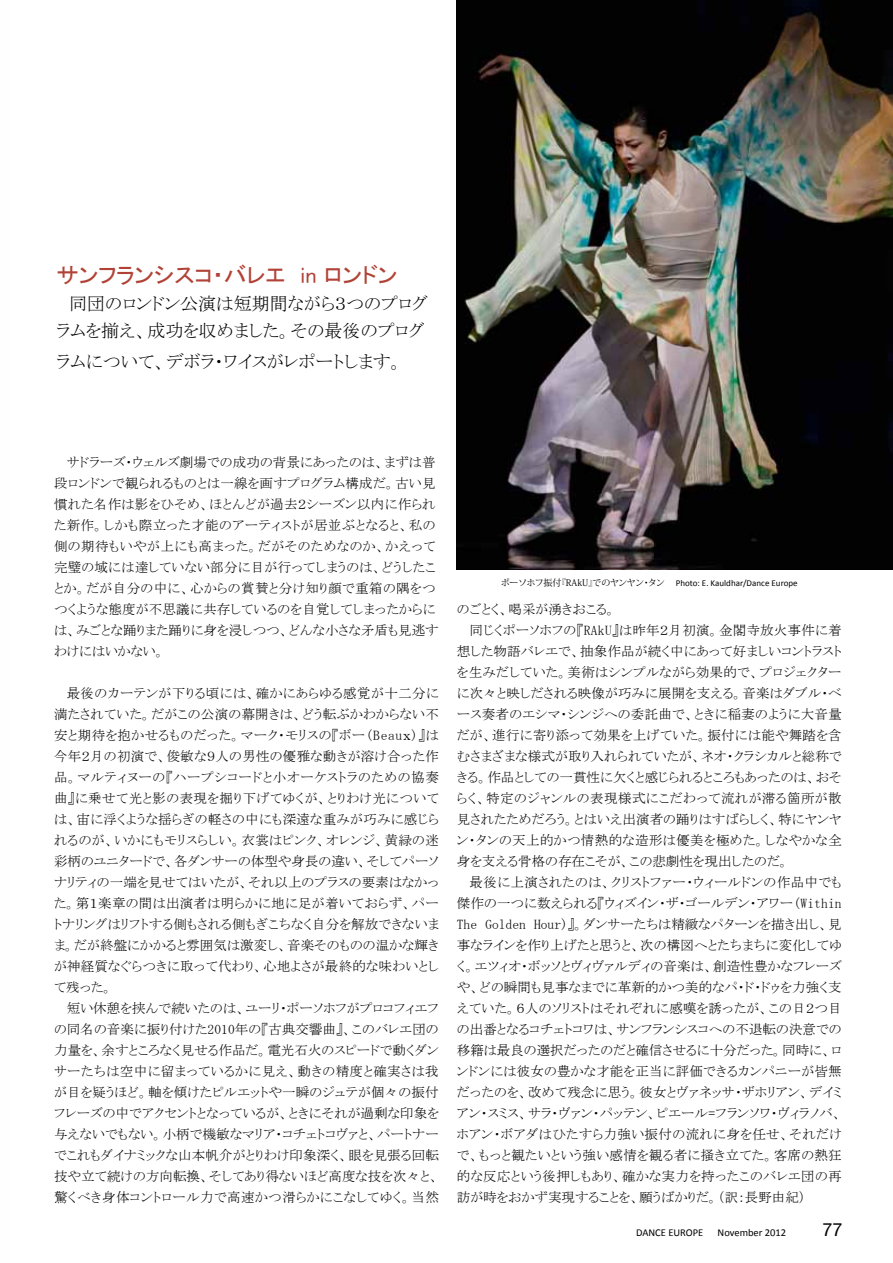
<style>
.page{position:relative;width:893px;height:1263px;background:#fff}
.page>*{position:absolute;margin:0;border:0;box-sizing:border-box;transform-origin:0 0}
.t1{font:22.5px "MS P Gothic";color:#b14236}
.t2{font:18px/27px "MS P Mincho";color:#000;text-align:right}
.t3{font:18px "Helvetica Neue";color:#000}
.t4{font:13.5px/21px "MS P Mincho";letter-spacing:.015em;color:#000;text-align:justify}
.t5{font:13.5px "MS P Mincho";letter-spacing:.035em;color:#000}
.t6{font:10.5px "Calibri";color:#000}
.t7{font:9px "Calibri";color:#000}
.s1{font-family:"MS Mincho"}
.s2{font-family:"Koz Min Pro"}
</style>
<div class="page">
<img style="left:457px;top:0;width:436px;height:570px">
<h1 class="t1" style="left:56px;top:263px;width:343px">サンフランシスコ・バレエ　in ロンドン</h1>
<h2 class="t2" style="left:57px;top:290px;width:373px">同団のロンドン公演は短期間ながら３つのプログラムを揃え、成功を収めました。その最後のプログ</h2>
<h2 class="t2" style="left:57px;top:348px;width:348px">ラムについて、デボラ・ワイスがレポートします。</h2>
<p class="t4" style="left:54px;top:451px;width:386px;text-align:left;text-indent:13px">サドラーズ・ウェルズ劇場での成功の背景にあったのは、まずは普段ロンドンで観られるものとは一線を画すプログラム構成だ。古い見慣れた名作は影をひそめ、ほとんどが過去２シーズン以内に作られた新作。しかも際立った才能のアーティストが居並ぶとなると、私の側の期待もいやが上にも高まった。だがそのためなのか、かえって完璧の域には達していない部分に目が行ってしまうのは、どうしたことか。だが自分の中に、心からの賞賛と分け知り顔で重箱の隅をつつくような態度が不思議に共存しているのを自覚してしまったからには、みごとな踊りまた踊りに身を浸しつつ、どんな小さな矛盾も見逃すわけにはいかない。</p>
<p class="t4" style="left:54px;top:682px;width:386px;text-indent:13px">最後のカーテンが下りる頃には、確かにあらゆる感覚が十二分に満たされていた。だがこの公演の幕開きは、どう転ぶかわからない不安と期待を抱かせるものだった。マーク・モリスの『ボー<span class="s1">(Beau</span>ｘ<span class="s1">)</span>』は今年２月の初演で、俊敏な９人の男性の優雅な動きが溶け合った作品。マルティヌーの『ハープシコードと小オーケストラのための協奏曲』に乗せて光と影の表現を掘り下げてゆくが、とりわけ光については、宙に浮くような揺らぎの軽さの中にも深遠な重みが巧みに感じられるのが、いかにもモリスらしい。衣裳はピンク、オレンジ、黄緑の迷彩柄のユニタードで、各ダンサーの体型や身長の違い、そしてパーソナリティの一端を見せてはいたが、それ以上のプラスの要素はなかった。第１楽章の間は出演者は明らかに地に足が着いておらず、パートナリングはリフトする側もされる側もぎこちなく自分を解放できないまま。だが終盤にかかると雰囲気は激変し、音楽そのものの温かな輝きが神経質なぐらつきに取って代わり、心地よさが最終的な味わいとして残った。</p>
<p class="t4" style="left:54px;top:997px;width:386px;text-indent:13px">短い休憩を挟んで続いたのは、ユーリ・ポーソホフがプロコフィエフの同名の音楽に振り付けた<span class="s1">2010</span>年の『古典交響曲』、このバレエ団の力量を、余すところなく見せる作品だ。電光石火のスピードで動くダンサーたちは空中に留まっているかに見え、動きの精度と確実さは我が目を疑うほど。軸を傾けたピルエットや一瞬のジュテが個々の振付フレーズの中でアクセントとなっているが、ときにそれが過剰な印象を与えないでもない。小柄で機敏なマリア・コチェトコヴァと、パートナーでこれもダイナミックな山本帆介がとりわけ印象深く、眼を見張る回転技や立て続けの方向転換、そしてあり得ないほど高度な技を次々と、驚くべき身体コントロール力で高速かつ滑らかにこなしてゆく。当然</p>
<p class="t7" style="left:501px;top:577px;width:298px"><span class="s2">ポーソホフ振付『RAkU』でのヤンヤン・タン　</span> Photo: E. Kauldhar/Dance Europe</p>
<p class="t4" style="left:457px;top:598px;width:161px">のごとく、喝采が湧きおこる。</p>
<p class="t4" style="left:470px;top:619px;width:374px">同じくポーソホフの『<span class="s1">RAkU</span>』は昨年２月初演。金閣寺放火事件に着</p>
<p class="t4" style="left:457px;top:640px;width:386px">想した物語バレエで、抽象作品が続く中にあって好ましいコントラスト</p>
<p class="t4" style="left:457px;top:661px;width:386px">を生みだしていた。美術はシンプルながら効果的で、プロジェクター</p>
<p class="t4" style="left:457px;top:682px;width:386px">に次々と映しだされる映像が巧みに展開を支える。音楽はダブル・ベ</p>
<p class="t4" style="left:457px;top:703px;width:386px">ース奏者のエシマ・シンジへの委託曲で、ときに稲妻のように大音量</p>
<p class="t4" style="left:457px;top:724px;width:386px">だが、進行に寄り添って効果を上げていた。振付には能や舞踏を含</p>
<p class="t4" style="left:457px;top:745px;width:386px">むさまざまな様式が取り入れられていたが、ネオ・クラシカルと総称で</p>
<p class="t4" style="left:457px;top:766px;width:386px">きる。作品としての一貫性に欠くと感じられるところもあったのは、おそ</p>
<p class="t5" style="left:457px;top:791px;width:386px">らく、特定のジャンルの表現様式にこだわって流れが滞る箇所が散</p>
<p class="t4" style="left:457px;top:808px;width:386px">見されたためだろう。とはいえ出演者の踊りはすばらしく、特にヤンヤ</p>
<p class="t4" style="left:457px;top:829px;width:386px">ン・タンの天上的かつ情熱的な造形は優美を極めた。しなやかな全</p>
<p class="t4" style="left:457px;top:850px;width:333px">身を支える骨格の存在こそが、この悲劇性を現出したのだ。</p>
<p class="t4" style="left:470px;top:871px;width:374px">最後に上演されたのは、クリストファー・ウィールドンの作品中でも</p>
<p class="t4" style="left:457px;top:892px;width:386px">傑作の一つに数えられる『ウィズイン・ザ・ゴールデン・アワー<span class="s1">(Within</span></p>
<p class="t4" style="left:457px;top:913px;width:386px"><span class="s1">The Golden Hour)</span>』。ダンサーたちは精緻なパターンを描き出し、見</p>
<p class="t4" style="left:457px;top:934px;width:386px">事なラインを作り上げたと思うと、次の構図へとたちまちに変化してゆ</p>
<p class="t4" style="left:457px;top:955px;width:386px">く。エツィオ・ボッソとヴィヴァルディの音楽は、創造性豊かなフレーズ</p>
<p class="t4" style="left:457px;top:976px;width:386px">や、どの瞬間も見事なまでに革新的かつ美的なパ・ド・ドゥを力強く支</p>
<p class="t4" style="left:457px;top:997px;width:386px">えていた。６人のソリストはそれぞれに感嘆を誘ったが、この日２つ目</p>
<p class="t4" style="left:457px;top:1018px;width:386px">の出番となるコチェトコワは、サンフランシスコへの不退転の決意での</p>
<p class="t4" style="left:457px;top:1039px;width:386px">移籍は最良の選択だったのだと確信させるに十分だった。同時に、ロ</p>
<p class="t4" style="left:457px;top:1060px;width:386px">ンドンには彼女の豊かな才能を正当に評価できるカンパニーが皆無</p>
<p class="t4" style="left:457px;top:1081px;width:386px">だったのを、改めて残念に思う。彼女とヴァネッサ・ザホリアン、デイミ</p>
<p class="t4" style="left:457px;top:1102px;width:386px">アン・スミス、サラ・ヴァン・パッテン、ピエール<span class="s1">=</span>フランソワ・ヴィラノバ、</p>
<p class="t4" style="left:457px;top:1123px;width:386px">ホアン・ボアダはひたすら力強い振付の流れに身を任せ、それだけ</p>
<p class="t4" style="left:457px;top:1144px;width:386px">で、もっと観たいという強い感情を観る者に掻き立てた。客席の熱狂</p>
<p class="t4" style="left:457px;top:1165px;width:386px">的な反応という後押しもあり、確かな実力を持ったこのバレエ団の再</p>
<p class="t4" style="left:457px;top:1186px;width:350px">訪が時をおかず実現することを、願うばかりだ。（訳：長野由紀）</p>
<p class="t6" style="left:636px;top:1225px;width:69px">DANCE EUROPE</p>
<p class="t6" style="left:717px;top:1225px;width:70px">November 2012</p>
<h2 class="t3" style="left:822px;top:1214px;width:22px">77</h2>
</div>
